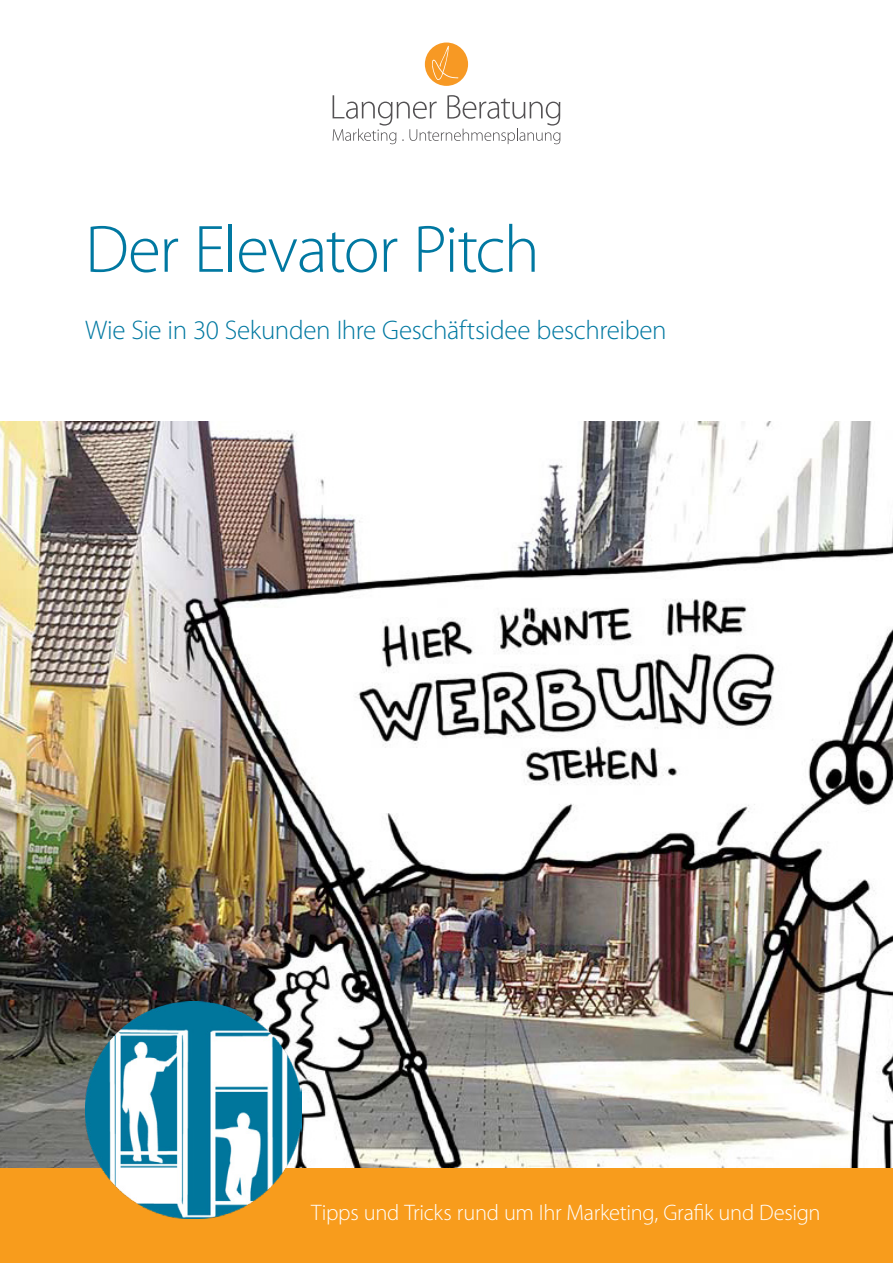
<style>
.page{position:relative;width:893px;height:1263px;background:#fff}
.page>*{position:absolute;margin:0;border:0;box-sizing:border-box;transform-origin:0 0}
.t1{font:300 67.5px "Myriad Pro";letter-spacing:-.025em;color:#0078a1}
.t2{font:300 27px "Myriad Pro";letter-spacing:-.015em;color:#0078a1}
.t3{font:300 22.5px "Myriad Pro";letter-spacing:-.015em;color:#fff}
</style>
<div class="page">
<div style="left:0;top:1167px;width:893px;height:96px;background:#f89c1c"></div>
<img style="left:0;top:421px;width:893px;height:746px">
<div style="left:425px;top:43px;width:43px;height:43px;background:#f79924;border-radius:50%"></div>
<svg style="left:432px;top:46px;width:26px;height:34px"></svg>
<svg style="left:333px;top:95px;width:227px;height:49px"></svg>
<img style="left:85px;top:1002px;width:217px;height:217px">
<h1 class="t1" style="left:85px;top:209px;width:456px">Der Elevator Pitch</h1>
<p class="t2" style="left:85px;top:314px;width:583px">Wie Sie in 30 Sekunden Ihre Geschäftsidee beschreiben</p>
<p class="t3" style="left:311px;top:1199px;width:511px">Tipps und Tricks rund um Ihr Marketing, Grafik und Design</p>
</div>
